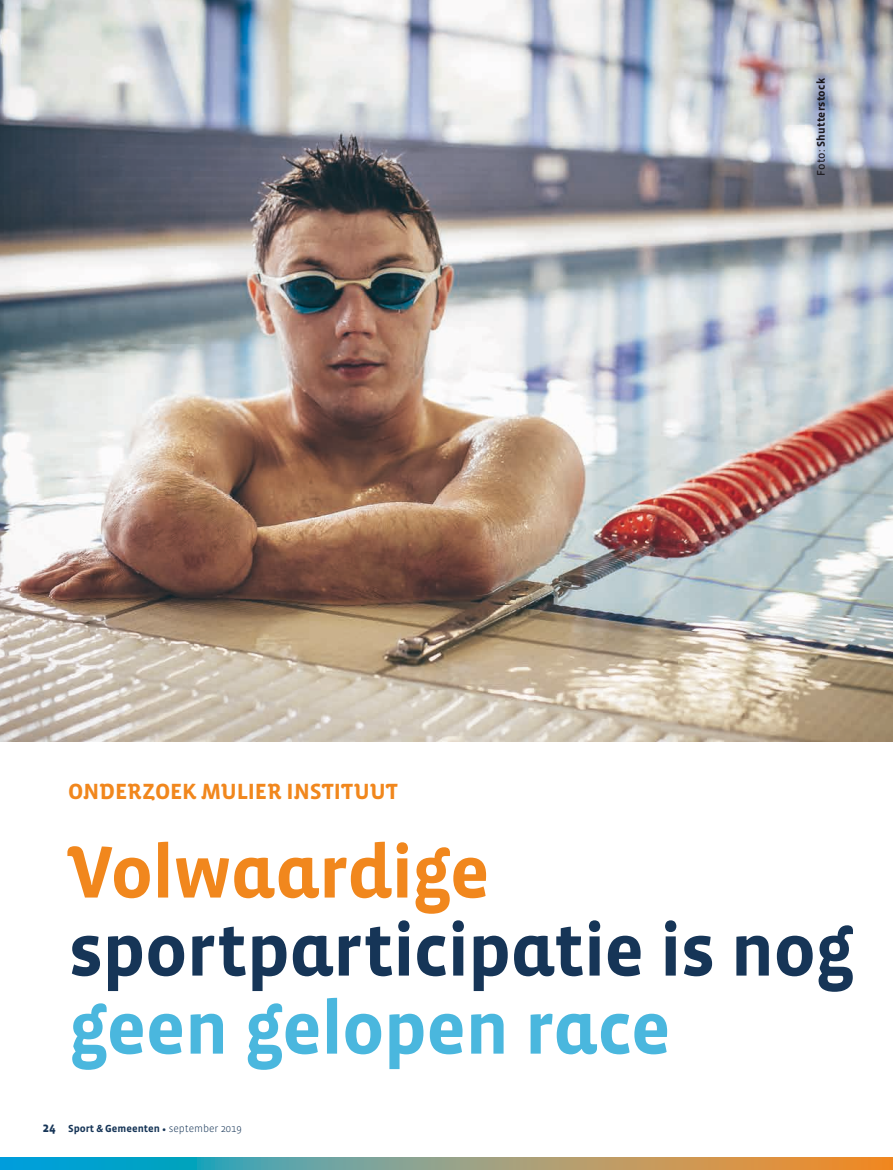
<style>
.page{position:relative;width:893px;height:1170px;background:#fff}
.page>*{position:absolute;margin:0;border:0;box-sizing:border-box;transform-origin:0 0}
.t1{font:700 75px "Vista Sans Alt";letter-spacing:-.01em;color:#163557}
.t2{font:700 75px "Vista Sans Alt";letter-spacing:-.015em;color:#4ab7de}
.t3{font:700 75px "Vista Sans Alt";letter-spacing:-.02em;color:#f1871d}
.t4{font:700 22.5px "Vista Sans Alt";letter-spacing:-.005em;color:#f1871d}
.t5{font:700 11.25px "Vista Sans";letter-spacing:.015em;color:#1a181c}
.t6{font:700 10.5px "Vista Sans";color:#163557}
.s1{font-family:"Vista Sans Reg";font-weight:400}
.s2{font-size:13.5px}
.s3{font-family:"Minion Pro";font-weight:400}
.s4{font-weight:300}
</style>
<div class="page">
<svg style="left:0;top:1157px;width:893px;height:12px;background:#809d86"></svg>
<img style="left:0;top:0;width:893px;height:741px">
<h2 class="t4" style="left:68px;top:779px;width:332px">ONDERZOEK MULIER INSTITUUT</h2>
<p class="t5" style="left:815px;top:176px;width:99px;rotate:-90deg"><span class="s1">Foto:</span> Shutterstock</p>
<h1 class="t3" style="left:68px;top:834px;width:423px">Volwaardige</h1>
<h1 class="t1" style="left:68px;top:912px;width:788px">sportparticipatie is nog</h1>
<h1 class="t2" style="left:68px;top:990px;width:604px">geen gelopen race</h1>
<p class="t6" style="left:43px;top:1122px;width:201px"><span class="s2">24</span> Sport &amp; Gemeenten <span class="s3">•</span> <span class="s4">september 2019</span></p>
</div>
